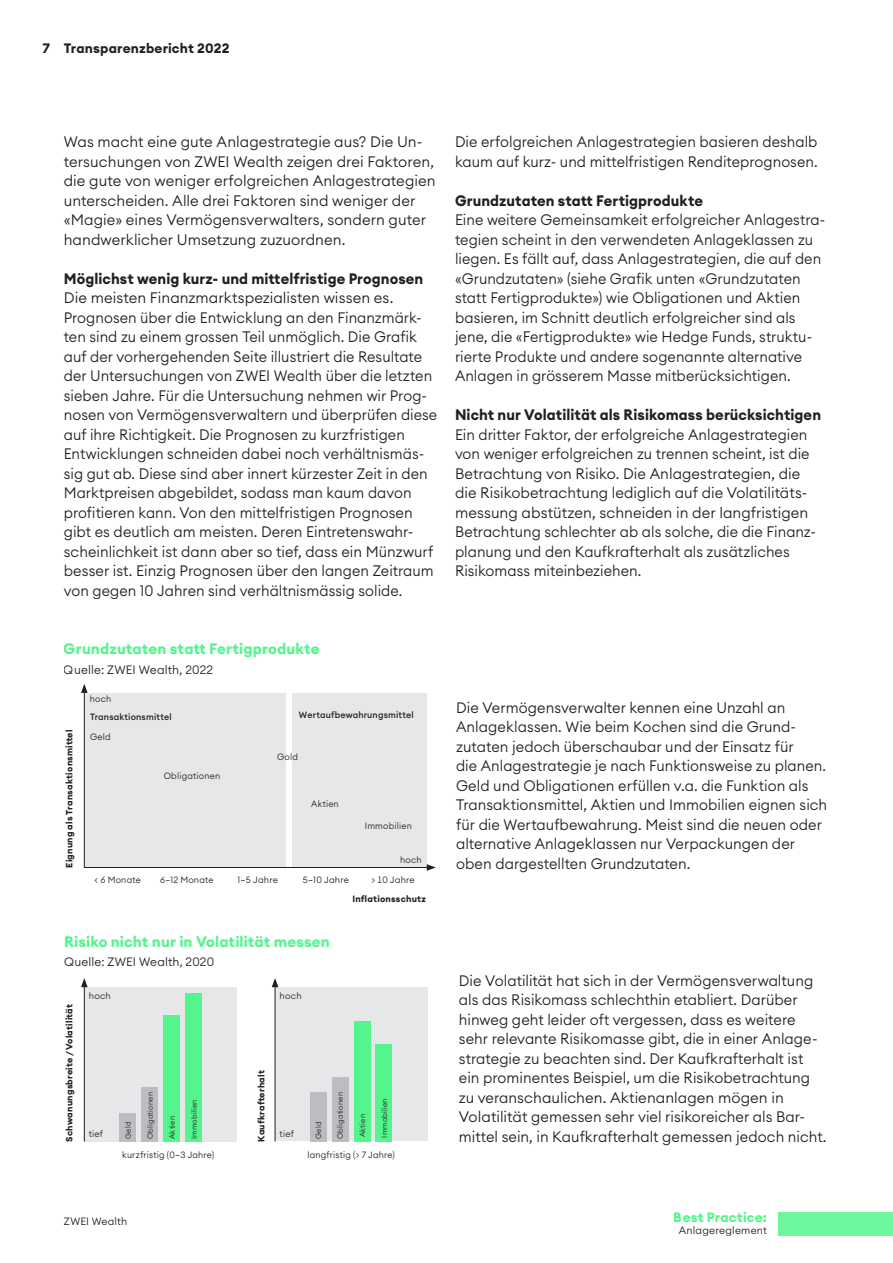
<style>
.page{position:relative;width:893px;height:1263px;background:#fff}
.page>*{position:absolute;margin:0;border:0;box-sizing:border-box;transform-origin:0 0}
.Lauftext_10pt{font:300 15px/19.5px "Euclid Circular A";letter-spacing:.005em;color:#231f20}
.t1{font:700 15px "Euclid Circular A";letter-spacing:.005em;color:#231f20}
.t2{font:700 15px "Euclid Circular A";letter-spacing:.005em;color:#54f58c}
.t3{font:700 13.5px "Euclid Circular A";letter-spacing:.01em;color:#231f20}
.t4{font:700 13.5px "Euclid Circular A";letter-spacing:.01em;color:#54f58c}
.t5{font:300 12px "Euclid Circular A";letter-spacing:.01em;color:#231f20}
.t6{font:300 10.5px "Euclid Circular A";letter-spacing:.015em;color:#231f20}
.Legende_8pt{font:300 9px "Euclid Circular A";letter-spacing:.02em;color:#231f20}
.Titel_30pt{font:700 9px "Euclid Circular A";letter-spacing:.02em;color:#231f20}
.Legende_8pt-2{font:500 9px "Euclid Circular A";letter-spacing:.02em;color:#231f20}
.Legende_8pt-3{font:300 7.5px "Euclid Circular A";letter-spacing:.02em;color:#231f20}
</style>
<div class="page">
<div style="left:778px;top:1212px;width:115px;height:24px;background:#6ef69d"></div>
<div style="left:85px;top:987px;width:152px;height:154px;background:#e6e7e9"></div>
<div style="left:275px;top:987px;width:152px;height:154px;background:#e6e7e9"></div>
<hr style="left:84px;top:985px;width:1px;height:156px;background:#231f20">
<svg style="left:81px;top:978px;width:7px;height:9px"></svg>
<hr style="left:275px;top:985px;width:1px;height:156px;background:#231f20">
<svg style="left:272px;top:978px;width:6px;height:9px"></svg>
<div style="left:119px;top:1113px;width:17px;height:28px;background:#bcbdc0"></div>
<div style="left:141px;top:1087px;width:17px;height:54px;background:#bcbdc0"></div>
<div style="left:163px;top:1015px;width:17px;height:126px;background:#54f58c"></div>
<div style="left:185px;top:992px;width:17px;height:149px;background:#54f58c"></div>
<div style="left:310px;top:1091px;width:16px;height:50px;background:#bcbdc0"></div>
<div style="left:332px;top:1077px;width:16px;height:64px;background:#bcbdc0"></div>
<div style="left:354px;top:1020px;width:16px;height:121px;background:#54f58c"></div>
<div style="left:376px;top:1044px;width:16px;height:97px;background:#54f58c"></div>
<div style="left:84px;top:693px;width:202px;height:174px;background:#e6e7e9"></div>
<div style="left:292px;top:693px;width:135px;height:174px;background:#e6e7e9"></div>
<hr style="left:84px;top:867px;width:345px;height:1px;background:#231f20">
<svg style="left:427px;top:864px;width:9px;height:7px"></svg>
<hr style="left:84px;top:690px;width:1px;height:178px;background:#231f20">
<svg style="left:81px;top:684px;width:7px;height:9px"></svg>
<p class="t3" style="left:43px;top:40px;width:9px">7</p>
<p class="t3" style="left:64px;top:40px;width:167px">Transparenzbericht 2022</p>
<p class="Lauftext_10pt" style="left:64px;top:132px;width:373px">Was macht eine gute Anlagestrategie aus? Die Un&shy;tersuchungen von ZWEI Wealth zeigen drei Faktoren, die gute von weniger erfolgreichen Anlagestrategien unterscheiden. Alle drei Faktoren sind weniger der «Magie» eines Vermögensverwalters, sondern guter handwerklicher Umsetzung zuzuordnen.</p>
<p class="t1" style="left:64px;top:269px;width:361px">Möglichst wenig kurz- und mittelfristige Prognosen</p>
<p class="Lauftext_10pt" style="left:64px;top:288px;width:375px">Die meisten Finanzmarktspezialisten wissen es.<br>Prognosen über die Entwicklung an den Finanzmärk&shy;ten sind zu einem grossen Teil unmöglich. Die Grafik auf der vorhergehenden Seite illustriert die Resultate der Untersuchungen von ZWEI Wealth über die letzten sieben Jahre. Für die Untersuchung nehmen wir Prog&shy;nosen von Vermögensverwaltern und überprüfen diese auf ihre Richtigkeit. Die Prognosen zu kurzfristigen Entwicklungen schneiden dabei noch verhältnismäs&shy;sig gut ab. Diese sind aber innert kürzester Zeit in den Marktpreisen abgebildet, sodass man kaum davon profitieren kann. Von den mittelfristigen Prognosen gibt es deutlich am meisten. Deren Eintretenswahr&shy;scheinlichkeit ist dann aber so tief, dass ein Münzwurf besser ist. Einzig Prognosen über den langen Zeitraum von gegen 10 Jahren sind verhältnismässig solide.</p>
<p class="t2" style="left:64px;top:639px;width:257px">Grundzutaten statt Fertigprodukte</p>
<p class="t5" style="left:64px;top:662px;width:151px">Quelle: ZWEI Wealth, 2022</p>
<p class="Titel_30pt" style="left:63px;top:868px;width:140px;rotate:-90deg">Eignung als Transaktionsmittel</p>
<p class="Legende_8pt" style="left:90px;top:693px;width:23px">hoch</p>
<p class="Legende_8pt-2" style="left:90px;top:710px;width:83px">Transaktionsmittel</p>
<p class="Legende_8pt" style="left:90px;top:731px;width:22px">Geld</p>
<p class="Legende_8pt" style="left:164px;top:770px;width:58px">Obligationen</p>
<p class="Legende_8pt-2" style="left:299px;top:709px;width:116px">Wertaufbewahrungsmittel</p>
<p class="Legende_8pt" style="left:277px;top:750px;width:22px">Gold</p>
<p class="Legende_8pt" style="left:311px;top:798px;width:29px">Aktien</p>
<p class="Legende_8pt" style="left:365px;top:820px;width:49px">Immobilien</p>
<p class="Legende_8pt" style="left:400px;top:854px;width:23px">hoch</p>
<p class="Legende_8pt" style="left:95px;top:874px;width:48px">&lt; 6 Monate</p>
<p class="Legende_8pt" style="left:160px;top:874px;width:55px">6–12 Monate</p>
<p class="Legende_8pt" style="left:238px;top:874px;width:42px">1–5 Jahre</p>
<p class="Legende_8pt" style="left:303px;top:874px;width:48px">5–10 Jahre</p>
<p class="Legende_8pt" style="left:371px;top:874px;width:45px">&gt; 10 Jahre</p>
<p class="Titel_30pt" style="left:352px;top:893px;width:75px">Inflationsschutz</p>
<p class="t2" style="left:64px;top:932px;width:267px">Risiko nicht nur in Volatilität messen</p>
<p class="t5" style="left:64px;top:954px;width:152px">Quelle: ZWEI Wealth, 2020</p>
<p class="Titel_30pt" style="left:63px;top:1142px;width:139px;rotate:-90deg">Schwanungsbreite / Volatilität</p>
<p class="Legende_8pt" style="left:89px;top:990px;width:24px">hoch</p>
<p class="Legende_8pt" style="left:280px;top:990px;width:24px">hoch</p>
<p class="Legende_8pt" style="left:89px;top:1128px;width:16px">tief</p>
<p class="Legende_8pt-3" style="left:123px;top:1139px;width:19px;rotate:-90deg">Geld</p>
<p class="Legende_8pt-3" style="left:145px;top:1139px;width:49px;rotate:-90deg">Obligationen</p>
<p class="Legende_8pt-3" style="left:167px;top:1139px;width:25px;rotate:-90deg">Aktien</p>
<p class="Legende_8pt-3" style="left:189px;top:1139px;width:41px;rotate:-90deg">Immobilien</p>
<p class="Titel_30pt" style="left:256px;top:1142px;width:73px;rotate:-90deg">Kaufkrafterhalt</p>
<p class="Legende_8pt" style="left:280px;top:1128px;width:16px">tief</p>
<p class="Legende_8pt-3" style="left:314px;top:1139px;width:19px;rotate:-90deg">Geld</p>
<p class="Legende_8pt-3" style="left:335px;top:1139px;width:49px;rotate:-90deg">Obligationen</p>
<p class="Legende_8pt-3" style="left:358px;top:1137px;width:25px;rotate:-90deg">Aktien</p>
<p class="Legende_8pt-3" style="left:379px;top:1137px;width:41px;rotate:-90deg">Immobilien</p>
<p class="Legende_8pt" style="left:122px;top:1149px;width:93px">kurzfristig (0–3 Jahre)</p>
<p class="Legende_8pt" style="left:307px;top:1149px;width:89px">langfristig (&gt; 7 Jahre)</p>
<p class="Lauftext_10pt" style="left:455px;top:132px;width:364px">Die erfolgreichen Anlagestrategien basieren deshalb kaum auf kurz- und mittelfristigen Renditeprognosen.</p>
<p class="t1" style="left:455px;top:191px;width:250px">Grundzutaten statt Fertigprodukte</p>
<p class="Lauftext_10pt" style="left:455px;top:210px;width:372px">Eine weitere Gemeinsamkeit erfolgreicher Anlagestra&shy;tegien scheint in den verwendeten Anlageklassen zu liegen. Es fällt auf, dass Anlagestrategien, die auf den «Grundzutaten» (siehe Grafik unten «Grundzutaten statt Fertigprodukte») wie Obligationen und Aktien basieren, im Schnitt deutlich erfolgreicher sind als jene, die «Fertigprodukte» wie Hedge Funds, struktu&shy;rierte Produkte und andere sogenannte alternative Anlagen in grösserem Masse mitberücksichtigen.</p>
<p class="t1" style="left:455px;top:405px;width:368px">Nicht nur Volatilität als Risikomass berücksichtigen</p>
<p class="Lauftext_10pt" style="left:455px;top:424px;width:363px">Ein dritter Faktor, der erfolgreiche Anlagestrategien von weniger erfolgreichen zu trennen scheint, ist die Betrachtung von Risiko. Die Anlagestrategien, die die Risikobetrachtung lediglich auf die Volatilitäts&shy;messung abstützen, schneiden in der langfristigen Betrachtung schlechter ab als solche, die die Finanz&shy;planung und den Kaufkrafterhalt als zusätzliches Risikomass miteinbeziehen.</p>
<p class="Lauftext_10pt" style="left:456px;top:697px;width:373px">Die Vermögensverwalter kennen eine Unzahl an Anlageklassen. Wie beim Kochen sind die Grund&shy;zutaten jedoch überschaubar und der Einsatz für<br>die Anlagestrategie je nach Funktionsweise zu planen.<br>Geld und Obligationen erfüllen v.a. die Funktion als Transaktionsmittel, Aktien und Immobilien eignen sich für die Wertaufbewahrung. Meist sind die neuen oder alternative Anlageklassen nur Verpackungen der oben dargestellten Grundzutaten.</p>
<p class="Lauftext_10pt" style="left:459px;top:970px;width:369px">Die Volatilität hat sich in der Vermögensverwaltung als das Risikomass schlechthin etabliert. Darüber hinweg geht leider oft vergessen, dass es weitere sehr relevante Risikomasse gibt, die in einer Anlage&shy;strategie zu beachten sind. Der Kaufkrafterhalt ist ein prominentes Beispiel, um die Risikobetrachtung zu veranschaulichen. Aktienanlagen mögen in Volatilität gemessen sehr viel risikoreicher als Bar&shy;mittel sein, in Kaufkrafterhalt gemessen jedoch nicht.</p>
<p class="t6" style="left:64px;top:1214px;width:65px">ZWEI Wealth</p>
<p class="t4" style="left:674px;top:1208px;width:95px">Best Practice:</p>
<p class="t6" style="left:679px;top:1223px;width:90px">Anlagereglement</p>
</div>
